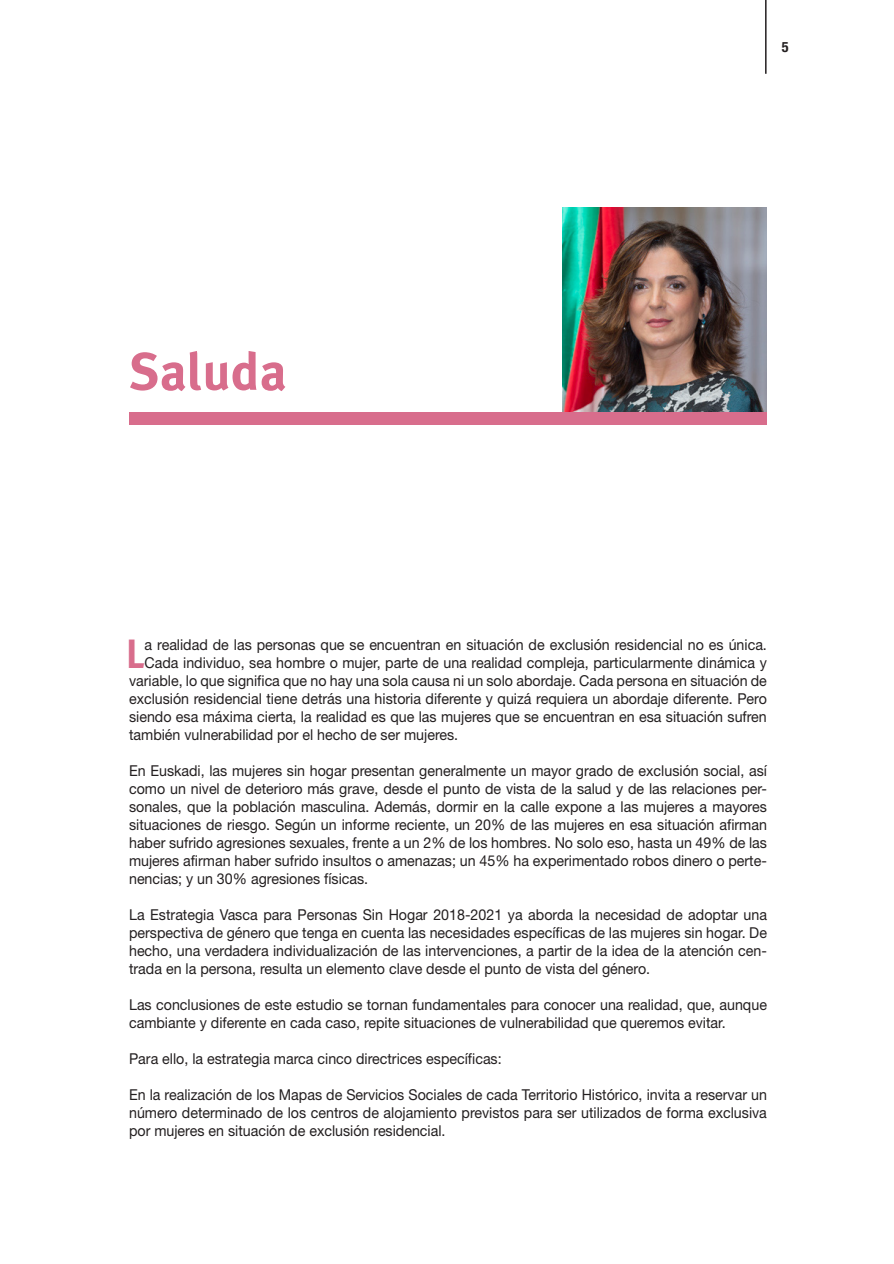
<style>
.page{position:relative;width:894px;height:1264px;background:#fff}
.page>*{position:absolute;margin:0;border:0;box-sizing:border-box;transform-origin:0 0}
.List_Paragraph{font:700 52.5px "Meta Plus";color:#d86d8c}
.t1{font:700 40.95px "Meta Plus";color:#d86d8c;scale:.95 1}
.t2{font:15px/18px "Helvetica Neue";color:#231f20;text-align:justify;scale:.95 1}
.t3{font:700 condensed 14.25px "Helvetica Neue";color:#231f20}
</style>
<div class="page">
<hr style="left:765px;top:0;width:1px;height:74px;background:#231f20">
<div style="left:129px;top:412px;width:638px;height:13px;background:#d86d8c"></div>
<img style="left:563px;top:208px;width:204px;height:204px">
<p class="t3" style="left:782px;top:38px;width:8px">5</p>
<p class="List_Paragraph" style="left:129px;top:341px;width:159px">Saluda</p>
<p class="t1" style="left:126px;top:630px;width:21px">L</p>
<p class="t2" style="left:145px;top:635px;width:657px">a realidad de las personas que se encuentran en situación de exclusión residencial no es única.</p>
<p class="t2" style="left:145px;top:653px;width:657px">Cada individuo, sea hombre o mujer, parte de una realidad compleja, particularmente dinámica y</p>
<p class="t2" style="left:129px;top:671px;width:673px">variable, lo que significa que no hay una sola causa ni un solo abordaje. Cada persona en situación de</p>
<p class="t2" style="left:129px;top:689px;width:673px">exclusión residencial tiene detrás una historia diferente y quizá requiera un abordaje diferente. Pero</p>
<p class="t2" style="left:129px;top:707px;width:673px">siendo esa máxima cierta, la realidad es que las mujeres que se encuentran en esa situación sufren</p>
<p class="t2" style="left:129px;top:725px;width:348px">también vulnerabilidad por el hecho de ser mujeres.</p>
<p class="t2" style="left:129px;top:761px;width:673px">En Euskadi, las mujeres sin hogar presentan generalmente un mayor grado de exclusión social, así como un nivel de deterioro más grave, desde el punto de vista de la salud y de las relaciones per&shy;sonales, que la población masculina. Además, dormir en la calle expone a las mujeres a mayores situaciones de riesgo. Según un informe reciente, un 20% de las mujeres en esa situación afirman haber sufrido agresiones sexuales, frente a un 2% de los hombres. No solo eso, hasta un 49% de las mujeres afirman haber sufrido insultos o amenazas; un 45% ha experimentado robos dinero o perte&shy;nencias; y un 30% agresiones físicas.</p>
<p class="t2" style="left:129px;top:905px;width:673px">La Estrategia Vasca para Personas Sin Hogar 2018-2021 ya aborda la necesidad de adoptar una perspectiva de género que tenga en cuenta las necesidades específicas de las mujeres sin hogar. De hecho, una verdadera individualización de las intervenciones, a partir de la idea de la atención cen&shy;trada en la persona, resulta un elemento clave desde el punto de vista del género.</p>
<p class="t2" style="left:129px;top:995px;width:673px">Las conclusiones de este estudio se tornan fundamentales para conocer una realidad, que, aunque cambiante y diferente en cada caso, repite situaciones de vulnerabilidad que queremos evitar.</p>
<p class="t2" style="left:129px;top:1049px;width:394px">Para ello, la estrategia marca cinco directrices específicas:</p>
<p class="t2" style="left:129px;top:1085px;width:673px">En la realización de los Mapas de Servicios Sociales de cada Territorio Histórico, invita a reservar un número determinado de los centros de alojamiento previstos para ser utilizados de forma exclusiva por mujeres en situación de exclusión residencial.</p>
</div>
